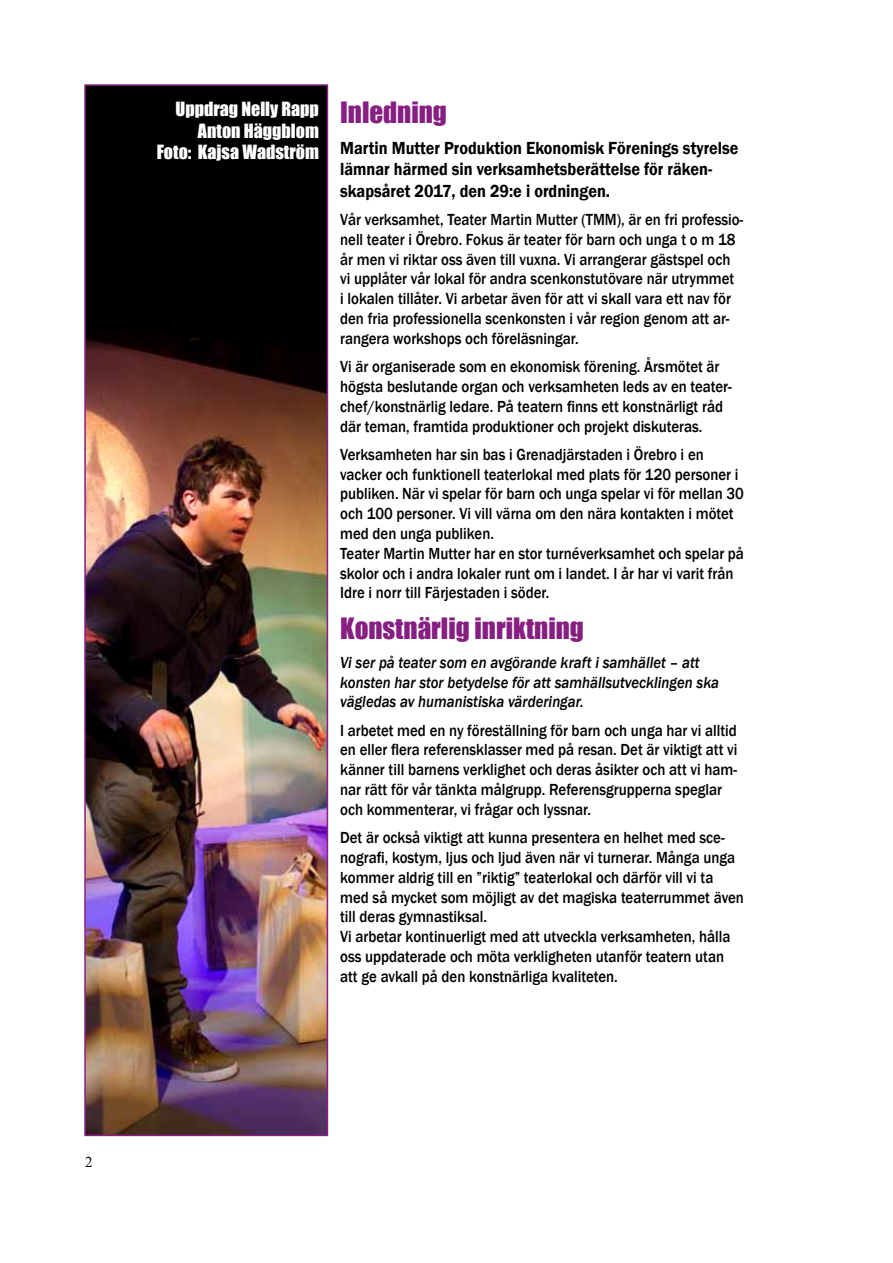
<style>
.page{position:relative;width:893px;height:1263px;background:#fff}
.page>*{position:absolute;margin:0;border:0;box-sizing:border-box;transform-origin:0 0}
.t1{font:27px "Impact";color:#871f82}
.t2{font:600 18px/21.6px "Franklin Gothic";color:#000;scale:.9 1}
.t3{font:18px/21.6px "Impact";color:#fff;text-align:right}
.t4{font:500 16.5px/19.8px "Franklin Gothic";color:#000;scale:.9 1}
.t5{font:italic 500 16.5px/19.8px "Franklin Gothic";color:#000;scale:.9 1}
.t6{font:15px "Times New Roman";color:#000}
</style>
<div class="page">
<div style="left:85px;top:85px;width:242px;height:476px;background:#000"></div>
<img style="left:87px;top:338px;width:238px;height:795px">
<div style="left:84px;top:84px;width:244px;height:1052px;border:2px solid #871f82"></div>
<p class="t3" style="left:157px;top:98px;width:164px">Uppdrag Nelly Rapp<br>Anton Häggblom<br>Foto: Kajsa Wadström</p>
<h1 class="t1" style="left:340px;top:92px;width:108px">Inledning</h1>
<p class="t2" style="left:340px;top:137px;width:444px">Martin Mutter Produktion Ekonomisk Förenings styrelse lämnar härmed sin verksamhetsberättelse för räken&shy;skapsåret 2017, den 29:e i ordningen.</p>
<p class="t4" style="left:340px;top:210px;width:449px">Vår verksamhet, Teater Martin Mutter (TMM), är en fri professio&shy;nell teater i Örebro. Fokus är teater för barn och unga t o m 18 år men vi riktar oss även till vuxna. Vi arrangerar gästspel och vi upplåter vår lokal för andra scenkonstutövare när utrymmet<br>i lokalen tillåter. Vi arbetar även för att vi skall vara ett nav för den fria professionella scenkonsten i vår region genom att ar&shy;rangera workshops och föreläsningar.</p>
<p class="t4" style="left:340px;top:357px;width:437px">Vi är organiserade som en ekonomisk förening. Årsmötet är högsta beslutande organ och verksamheten leds av en teater&shy;chef/konstnärlig ledare. På teatern finns ett konstnärligt råd där teman, framtida produktioner och projekt diskuteras.</p>
<p class="t4" style="left:340px;top:445px;width:450px">Verksamheten har sin bas i Grenadjärstaden i Örebro i en vacker och funktionell teaterlokal med plats för 120 personer i publiken. När vi spelar för barn och unga spelar vi för mellan 30 och 100 personer. Vi vill värna om den nära kontakten i mötet med den unga publiken.<br>Teater Martin Mutter har en stor turnéverksamhet och spelar på skolor och i andra lokaler runt om i landet. I år har vi varit från Idre i norr till Färjestaden i söder.</p>
<h1 class="t1" style="left:340px;top:608px;width:245px">Konstnärlig inriktning</h1>
<p class="t5" style="left:340px;top:652px;width:423px">Vi ser på teater som en avgörande kraft i samhället – att konsten har stor betydelse för att samhällsutvecklingen ska vägledas av humanistiska värderingar.</p>
<p class="t4" style="left:340px;top:720px;width:443px">I arbetet med en ny föreställning för barn och unga har vi alltid en eller flera referensklasser med på resan. Det är viktigt att vi känner till barnens verklighet och deras åsikter och att vi ham&shy;nar rätt för vår tänkta målgrupp. Referensgrupperna speglar och kommenterar, vi frågar och lyssnar.</p>
<p class="t4" style="left:340px;top:828px;width:450px">Det är också viktigt att kunna presentera en helhet med sce&shy;nografi, kostym, ljus och ljud även när vi turnerar. Många unga kommer aldrig till en ”riktig” teaterlokal och därför vill vi ta med så mycket som möjligt av det magiska teaterrummet även till deras gymnastiksal.<br>Vi arbetar kontinuerligt med att utveckla verksamheten, hålla oss uppdaterade och möta verkligheten utanför teatern utan att ge avkall på den konstnärliga kvaliteten.</p>
<p class="t6" style="left:85px;top:1151px;width:9px">2</p>
</div>
